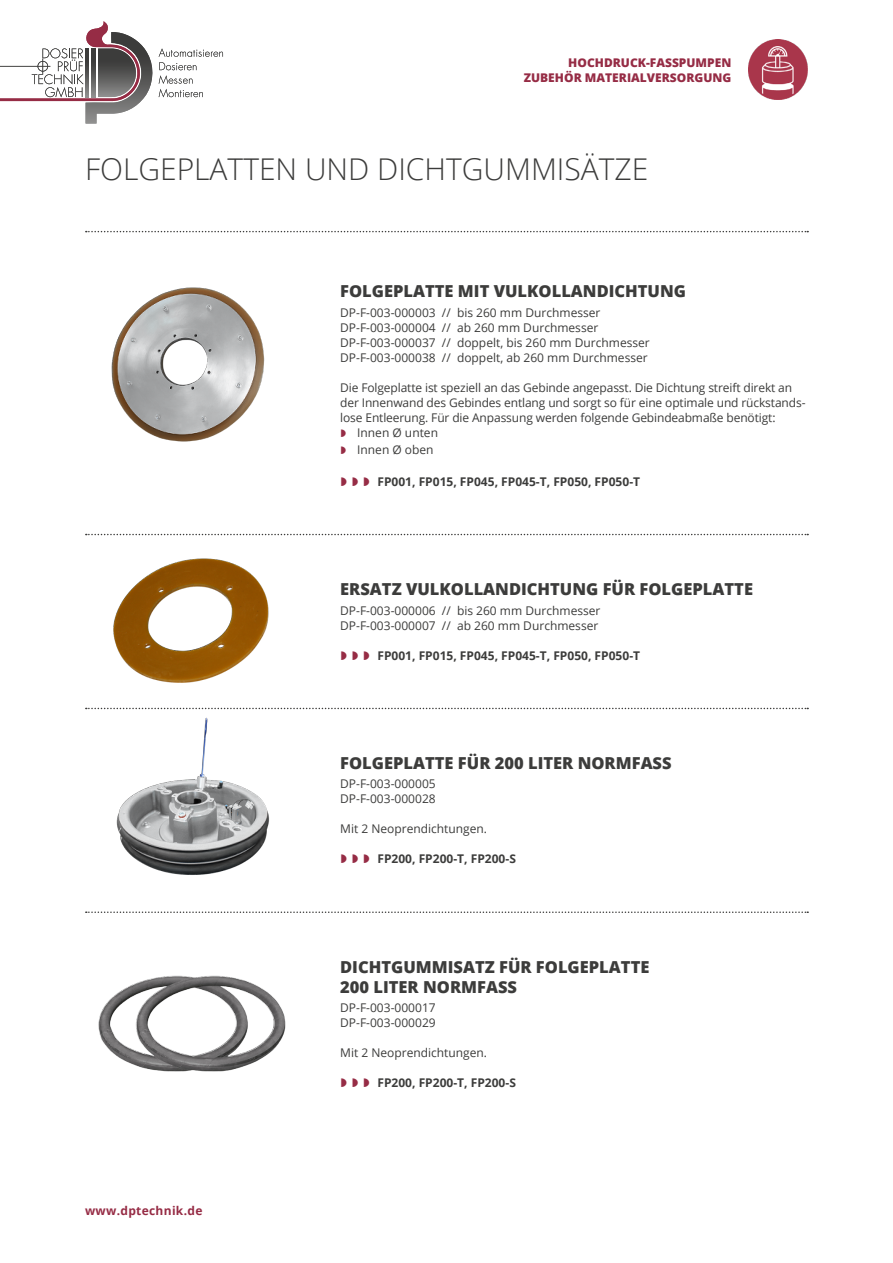
<style>
.page{position:relative;width:893px;height:1263px;background:#fff}
.page>*{position:absolute;margin:0;border:0;box-sizing:border-box;transform-origin:0 0}
.t1{font:300 30px "Open Sans";color:#3c3c3b}
.t2{font:800 16.5px/19.5px "Open Sans";color:#3c3c3b}
.t3{font:12px/15px "Open Sans";color:#3c3c3b}
.t4{font:700 12px "Open Sans";color:#3c3c3b}
.t5{font:800 12px/15px "Open Sans";color:#962c45;text-align:right}
.t6{font:700 12px "Open Sans";letter-spacing:.025em;color:#962c45}
</style>
<div class="page">
<svg style="left:86px;top:534px;width:722px;height:1px"></svg>
<svg style="left:86px;top:911px;width:722px;height:2px"></svg>
<svg style="left:86px;top:708px;width:722px;height:1px"></svg>
<svg style="left:86px;top:231px;width:722px;height:1px"></svg>
<svg style="left:0;top:21px;width:223px;height:103px"></svg>
<img style="left:111px;top:287px;width:154px;height:155px">
<img style="left:113px;top:558px;width:156px;height:125px">
<img style="left:116px;top:717px;width:153px;height:158px">
<img style="left:98px;top:975px;width:188px;height:97px">
<img style="left:748px;top:40px;width:60px;height:59px">
<p class="t5" style="left:524px;top:54px;width:209px">HOCHDRUCK-FASSPUMPEN<br>ZUBEHÖR MATERIALVERSORGUNG</p>
<h1 class="t1" style="left:85px;top:149px;width:565px">FOLGEPLATTEN UND DICHTGUMMISÄTZE</h1>
<h2 class="t2" style="left:340px;top:281px;width:347px">FOLGEPLATTE MIT VULKOLLANDICHTUNG</h2>
<p class="t3" style="left:340px;top:304px;width:311px">DP-F-003-000003 // bis 260 mm Durchmesser DP-F-003-000004 // ab 260 mm Durchmesser DP-F-003-000037 // doppelt, bis 260 mm Durchmesser DP-F-003-000038 // doppelt, ab 260 mm Durchmesser</p>
<p class="t3" style="left:340px;top:379px;width:454px">Die Folgeplatte ist speziell an das Gebinde angepasst. Die Dichtung streift direkt an</p>
<p class="t3" style="left:340px;top:394px;width:467px">der Innenwand des Gebindes entlang und sorgt so für eine optimale und rückstands-</p>
<p class="t3" style="left:340px;top:409px;width:437px">lose Entleerung. Für die Anpassung werden folgende Gebindeabmaße benötigt:</p>
<p class="t3" style="left:357px;top:424px;width:82px">Innen Ø unten</p>
<p class="t3" style="left:357px;top:442px;width:78px">Innen Ø oben</p>
<p class="t4" style="left:377px;top:473px;width:264px">FP001, FP015, FP045, FP045-T, FP050, FP050-T</p>
<h2 class="t2" style="left:340px;top:579px;width:414px">ERSATZ VULKOLLANDICHTUNG FÜR FOLGEPLATTE</h2>
<p class="t3" style="left:340px;top:602px;width:262px">DP-F-003-000006 // bis 260 mm Durchmesser<br>DP-F-003-000007 // ab 260 mm Durchmesser</p>
<p class="t4" style="left:377px;top:647px;width:264px">FP001, FP015, FP045, FP045-T, FP050, FP050-T</p>
<h2 class="t2" style="left:340px;top:753px;width:333px">FOLGEPLATTE FÜR 200 LITER NORMFASS</h2>
<p class="t3" style="left:340px;top:776px;width:97px">DP-F-003-000005<br>DP-F-003-000028</p>
<p class="t3" style="left:340px;top:821px;width:148px">Mit 2 Neoprendichtungen.</p>
<p class="t4" style="left:377px;top:851px;width:140px">FP200, FP200-T, FP200-S</p>
<p class="t6" style="left:85px;top:1202px;width:119px">www.dptechnik.de</p>
<h2 class="t2" style="left:340px;top:956px;width:311px">DICHTGUMMISATZ FÜR FOLGEPLATTE<br>200 LITER NORMFASS</h2>
<p class="t3" style="left:340px;top:999px;width:97px">DP-F-003-000017<br>DP-F-003-000029</p>
<p class="t3" style="left:340px;top:1044px;width:148px">Mit 2 Neoprendichtungen.</p>
<p class="t4" style="left:377px;top:1074px;width:140px">FP200, FP200-T, FP200-S</p>
</div>
